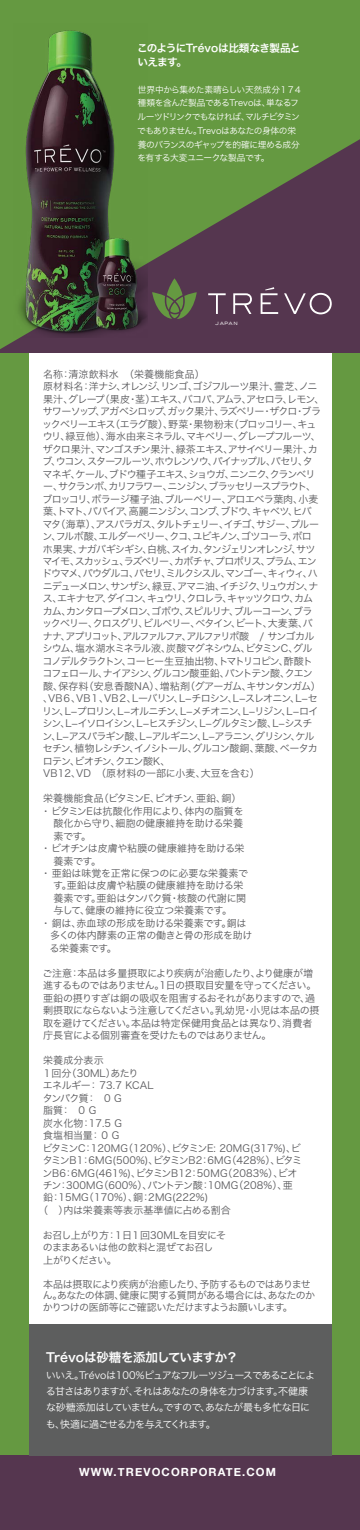
<style>
.page{position:relative;width:360px;height:1530px;background:#fff}
.page>*{position:absolute;margin:0;border:0;box-sizing:border-box;transform-origin:0 0}
.t1{font:12.5px "Hira Kaku Pro W6";letter-spacing:-.035em;color:#fff}
.t2{font:700 11.25px "Helvetica Neue";letter-spacing:.1em;color:#fff}
.t3{font:10.62px/13.8px "Hira Kaku Pro N W6";letter-spacing:-.055em;color:#fff}
.t4{font:10px/12.5px "Hira Kaku Pro W3";letter-spacing:-.085em;color:#58585b}
.t5{font:10px/12.5px "Hira Kaku Pro W3";letter-spacing:-.065em;color:#58585b}
.t6{font:10px "Hira Kaku Pro W3";letter-spacing:.01em;color:#58585b}
.t7{font:10px/12.5px "Hira Kaku Pro W3";letter-spacing:-.045em;color:#58585b}
.t8{font:10px "Hira Kaku Pro W3";letter-spacing:-.02em;color:#58585b}
.t9{font:10px/16.2px "Hira Kaku Pro W3";letter-spacing:-.07em;color:#fff}
.t10{font:10px "Hira Kaku Pro W3";letter-spacing:-.025em;color:#58585b}
.t11{font:10px "Hira Kaku Pro W3";letter-spacing:-.035em;color:#58585b}
.t12{font:10px "Hira Kaku Pro W3";letter-spacing:-.03em;color:#58585b}
.t13{font:10px "Hira Kaku Pro W3";letter-spacing:.005em;color:#58585b}
.t14{font:8.75px/13.8px "Hira Kaku Pro W3";letter-spacing:-.065em;color:#fff}
.t15{font:6.38px "Sackers Gothic Light AT";color:#fff}
</style>
<div class="page">
<div style="left:0;top:0;width:360px;height:1469px;background:#659941"></div>
<div style="left:29px;top:214px;width:302px;height:1242px;background:#fff"></div>
<div style="left:0;top:1456px;width:360px;height:74px;background:#55364f"></div>
<div style="left:29px;top:1325px;width:302px;height:131px;background:#5d5e5e"></div>
<svg style="left:1px;top:139px;width:359px;height:210px;fill:#55364f"></svg>
<img style="left:13px;top:30px;width:135px;height:307px">
<svg style="left:208px;top:293px;width:18px;height:21px"></svg>
<svg style="left:233px;top:293px;width:19px;height:21px"></svg>
<svg style="left:284px;top:293px;width:48px;height:21px"></svg>
<svg style="left:261px;top:287px;width:17px;height:27px"></svg>
<svg style="left:152px;top:278px;width:45px;height:41px;background:#5b6048"></svg>
<p class="t3" style="left:137px;top:41px;width:165px">このようにTrévoは比類なき製品といえます。</p>
<p class="t14" style="left:137px;top:82px;width:167px">世界中から集めた素晴らしい天然成分１７４種類を含んだ製品であるTrevoは、単なるフルーツドリンクでもなければ、マルチビタミンでもありません。Trevoはあなたの身体の栄養のバランスのギャップを的確に埋める成分を有する大変ユニークな製品です。</p>
<p class="t15" style="left:215px;top:318px;width:25px">japan</p>
<p class="t4" style="left:42px;top:367px;width:284px">名称：清涼飲料水　（栄養機能食品）<br>原材料名：洋ナシ、オレンジ、リンゴ、ゴジフルーツ果汁、霊芝、ノニ果汁、グレープ（果皮・茎）エキス、バコパ、アムラ、アセロラ、レモン、サワーソップ、アガベシロップ、ガック果汁、ラズベリー・ザクロ・ブラックベリーエキス（エラグ酸）、野菜・果物粉末（ブロッコリー、キュウリ、緑豆他）、海水由来ミネラル、マキベリー、グレープフルーツ、ザクロ果汁、マンゴスチン果汁、緑茶エキス、アサイベリー果汁、カブ、ウコン、スターフルーツ、ホウレンソウ、パイナップル、パセリ、タマネギ、ケール、ブドウ種子エキス、ショウガ、ニンニク、クランベリー、サクランボ、カリフラワー、ニンジン、ブラッセリースプラウト、ブロッコリ、ボラージ種子油、ブルーベリー、アロエベラ葉肉、小麦葉、トマト、パパイア、高麗ニンジン、コンブ、ブドウ、キャベツ、ヒバ<br>マタ（海草）、アスパラガス、タルトチェリー、イチゴ、サジー、プルーン、フルボ酸、エルダーベリー、クコ、ユビキノン、ゴツコーラ、ボロ<br>ホ果実、ナガバギシギシ、白桃、スイカ、タンジェリンオレンジ、サツマイモ、スカッシュ、ラズベリー、カボチャ、プロポリス、プラム、エンドウマメ、パウダルコ、パセリ、ミルクシスル、マンゴー、キィウィ、ハニデューメロン、サンザシ、緑豆、アマニ油、イチジク、リュウガン、ナス、エキナセア、ダイコン、キュウリ、クロレラ、キャッツクロウ、カムカム、カンタロープメロン、ゴボウ、スピルリナ、ブルーコーン、ブラ<br>ックベリー、クロスグリ、ビルベリー、ベタイン、ビート、大麦葉、バナナ、アプリコット、アルファルファ、アルファリポ酸　/ サンゴカルシウム、塩水湖水ミネラル液、炭酸マグネシウム、ビタミンC、グルコノデルタラクトン、コーヒー生豆抽出物、トマトリコピン、酢酸トコフェロール、ナイアシン、グルコン酸亜鉛、パントテン酸、クエン酸、保存料（安息香酸NA）、増粘剤（グアーガム、キサンタンガム）、VB６、VB１、VB２、Lーバリン、L−チロシン、L−スレオニン、L−セリン、L−プロリン、L−オルニチン、L−メチオニン、L−リジン、L−ロイシン、L−イソロイシン、L−ヒスチジン、L−グルタミン酸、L−シスチン、L−アスパラギン酸、L−アルギニン、L−アラニン、グリシン、ケルセチン、植物レシチン、イノシトール、グルコン酸銅、葉酸、ベータカロテン、ビオチン、クエン酸K、<br>VB12、VD　（原材料の一部に小麦、大豆を含む）</p>
<p class="t11" style="left:43px;top:789px;width:200px">栄養機能食品（ビタミンE、ビオチン、亜鉛、銅）</p>
<p class="t10" style="left:41px;top:802px;width:204px">・ ビタミンEは抗酸化作用により、体内の脂質を</p>
<p class="t8" style="left:53px;top:814px;width:191px">酸化から守り、細胞の健康維持を助ける栄養</p>
<p class="t5" style="left:53px;top:829px;width:39px">素です。</p>
<p class="t10" style="left:41px;top:839px;width:205px">・ ビオチンは皮膚や粘膜の健康維持を助ける栄</p>
<p class="t5" style="left:53px;top:854px;width:49px">養素です。</p>
<p class="t8" style="left:41px;top:864px;width:209px">・ 亜鉛は味覚を正常に保つのに必要な栄養素で</p>
<p class="t8" style="left:53px;top:877px;width:192px">す。亜鉛は皮膚や粘膜の健康維持を助ける栄</p>
<p class="t12" style="left:53px;top:889px;width:194px">養素です。亜鉛はタンパク質・核酸の代謝に関</p>
<p class="t8" style="left:53px;top:902px;width:180px">与して、健康の維持に役立つ栄養素です。</p>
<p class="t8" style="left:41px;top:914px;width:207px">・ 銅は、赤血球の形成を助ける栄養素です。銅は</p>
<p class="t8" style="left:50px;top:927px;width:204px">多くの体内酵素の正常の働きと骨の形成を助け</p>
<p class="t5" style="left:50px;top:941px;width:69px">る栄養素です。</p>
<p class="t7" style="left:42px;top:966px;width:279px">ご注意：本品は多量摂取により疾病が治癒したり、より健康が増進するものではありません。1日の摂取目安量を守ってください。亜鉛の摂りすぎは銅の吸収を阻害するおそれがありますので、過剰摂取にならないよう注意してください。乳幼児・小児は本品の摂取を避けてください。本品は特定保健用食品とは異なり、消費者庁長官による個別審査を受けたものではありません。</p>
<p class="t5" style="left:43px;top:1053px;width:72px">栄養成分表示　</p>
<p class="t13" style="left:42px;top:1064px;width:98px">１回分（30ML）あたり</p>
<p class="t11" style="left:43px;top:1076px;width:112px">エネルギー： 73.7 KCAL</p>
<p class="t5" style="left:43px;top:1091px;width:81px">タンパク質：　0 G</p>
<p class="t5" style="left:43px;top:1103px;width:55px">脂質：　0 G</p>
<p class="t5" style="left:43px;top:1116px;width:80px">炭水化物：17.5 G</p>
<p class="t5" style="left:43px;top:1128px;width:78px">食塩相当量： 0 G</p>
<p class="t6" style="left:43px;top:1139px;width:260px">ビタミンC：120MG（120%）、ビタミンE: 20MG(317%)、ビ</p>
<p class="t6" style="left:43px;top:1151px;width:261px">タミンB1：6MG(500%)、ビタミンB2：6MG（428%）、ビタミ</p>
<p class="t6" style="left:43px;top:1164px;width:257px">ンB6：6MG(461%)、ビタミンB12：50ΜG（2083%）、ビオ</p>
<p class="t6" style="left:43px;top:1176px;width:251px">チン：300ΜG（600%）、パントテン酸：10MG（208%）、亜</p>
<p class="t6" style="left:43px;top:1189px;width:167px">鉛：15MG（170%）、銅：2MG(222%)</p>
<p class="t6" style="left:38px;top:1201px;width:194px">（　）内は栄養素等表示基準値に占める割合</p>
<p class="t5" style="left:43px;top:1228px;width:185px">お召し上がり方：１日１回30MLを目安にそのままあるいは他の飲料と混ぜてお召し<br>上がりください。</p>
<p class="t5" style="left:43px;top:1277px;width:274px;line-height:11.2px">本品は摂取により疾病が治癒したり、予防するものではありません。あなたの体調、健康に関する質問がある場合には、あなたのか</p>
<p class="t5" style="left:43px;top:1301px;width:252px">かりつけの医師等にご確認いただけますようお願いします。</p>
<p class="t1" style="left:46px;top:1346px;width:194px">Trévoは砂糖を添加していますか？</p>
<p class="t9" style="left:46px;top:1366px;width:271px">いいえ。Trévoは100％ピュアなフルーツジュースであることによる甘さはありますが、それはあなたの身体を力づけます。不健康な砂糖添加はしていません。ですので、あなたが最も多忙な日にも、快適に過ごせる力を与えてくれます。</p>
<p class="t2" style="left:79px;top:1463px;width:198px">WWW.TREVOCORPORATE.COM</p>
</div>
